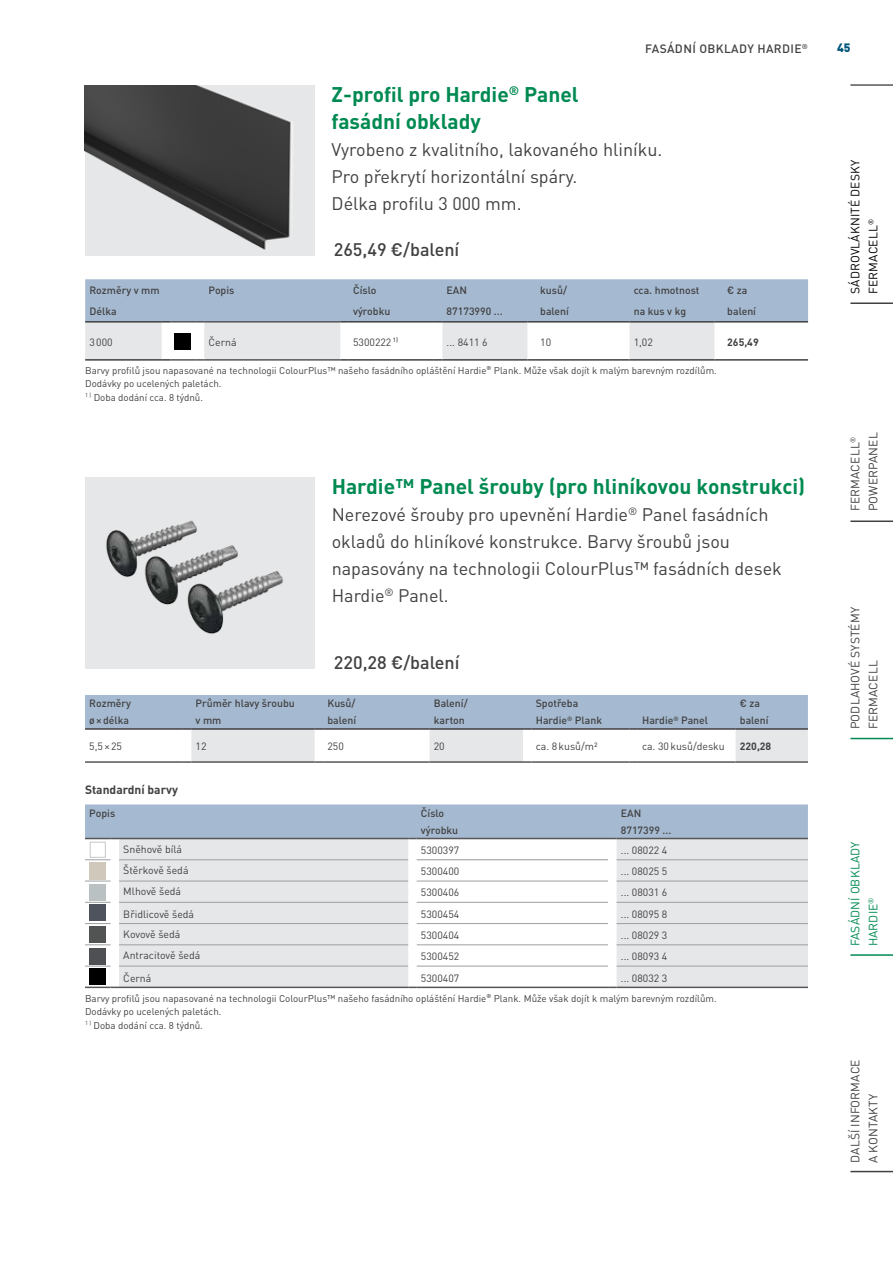
<style>
.page{position:relative;width:893px;height:1263px;background:#fff}
.page>*{position:absolute;margin:0;border:0;box-sizing:border-box;transform-origin:0 0}
.t1{font:700 21px/27px "DIN Pro";color:#008a52}
.t2{font:18px/27px "DIN Pro";color:#414042}
.t3{font:500 18px "DIN Pro";color:#414042}
.t4{font:12px/18px "DIN Pro";letter-spacing:.01em;color:#414042}
.t5{font:12px/18px "DIN Pro";letter-spacing:.01em;color:#000}
.t6{font:500 12px "DIN Pro";letter-spacing:.03em;color:#414042}
.t7{font:12px/18px "DIN Pro";letter-spacing:.01em;color:#008a52}
.t8{font:700 12px "DIN Pro";color:#414042}
.t9{font:900 12px "DIN Pro";color:#015579}
.t10{font:10.5px "DIN Pro";color:#414042}
.t11{font:500 10.5px "DIN Pro";color:#414042}
.t12{font:700 10.5px "DIN Pro";color:#414042}
.t13{font:9.75px/13.5px "DIN Pro";color:#414042}
</style>
<div class="page">
<hr style="left:850px;top:84px;width:43px;height:2px;background:#565659">
<hr style="left:850px;top:302px;width:43px;height:2px;background:#414042">
<hr style="left:850px;top:520px;width:43px;height:2px;background:#414042">
<hr style="left:850px;top:738px;width:43px;height:1px;background:#008a52">
<hr style="left:850px;top:1171px;width:43px;height:1px;background:#414042">
<hr style="left:850px;top:954px;width:43px;height:2px;background:#008a52">
<img style="left:85px;top:478px;width:230px;height:191px">
<svg style="left:119px;top:839px;width:689px;height:147px;fill:#e6e7e8"></svg>
<svg style="left:85px;top:859px;width:26px;height:1px"></svg>
<hr style="left:119px;top:859px;width:289px;height:1px;background:#9d9fa2">
<hr style="left:417px;top:881px;width:191px;height:1px;background:#9d9fa2">
<hr style="left:617px;top:881px;width:191px;height:1px;background:#9d9fa2">
<hr style="left:617px;top:923px;width:191px;height:1px;background:#9d9fa2">
<hr style="left:417px;top:944px;width:191px;height:1px;background:#9d9fa2">
<hr style="left:617px;top:944px;width:191px;height:1px;background:#9d9fa2">
<hr style="left:617px;top:859px;width:191px;height:1px;background:#9d9fa2">
<svg style="left:85px;top:881px;width:26px;height:1px"></svg>
<hr style="left:119px;top:881px;width:289px;height:1px;background:#9d9fa2">
<svg style="left:85px;top:902px;width:26px;height:1px"></svg>
<hr style="left:119px;top:902px;width:289px;height:1px;background:#9d9fa2">
<svg style="left:85px;top:923px;width:26px;height:1px"></svg>
<hr style="left:119px;top:923px;width:289px;height:1px;background:#9d9fa2">
<hr style="left:417px;top:923px;width:191px;height:1px;background:#9d9fa2">
<svg style="left:85px;top:944px;width:26px;height:1px"></svg>
<hr style="left:119px;top:944px;width:289px;height:1px;background:#9d9fa2">
<hr style="left:417px;top:859px;width:191px;height:1px;background:#939598">
<hr style="left:417px;top:902px;width:191px;height:1px;background:#9d9fa2">
<hr style="left:617px;top:902px;width:191px;height:1px;background:#9d9fa2">
<svg style="left:85px;top:804px;width:723px;height:35px;background:#a4b8cd"></svg>
<hr style="left:617px;top:838px;width:191px;height:1px;background:#565659">
<svg style="left:85px;top:966px;width:26px;height:1px"></svg>
<hr style="left:119px;top:966px;width:289px;height:1px;background:#9d9fa2">
<hr style="left:417px;top:966px;width:191px;height:1px;background:#9d9fa2">
<hr style="left:617px;top:966px;width:191px;height:1px;background:#9d9fa2">
<hr style="left:85px;top:986px;width:26px;height:2px;background:#565659">
<svg style="left:111px;top:986px;width:8px;height:2px"></svg>
<hr style="left:119px;top:986px;width:289px;height:2px;background:#565659">
<svg style="left:408px;top:986px;width:9px;height:2px"></svg>
<hr style="left:417px;top:986px;width:191px;height:2px;background:#565659">
<svg style="left:608px;top:986px;width:9px;height:2px"></svg>
<hr style="left:617px;top:986px;width:191px;height:2px;background:#565659">
<div style="left:90px;top:842px;width:16px;height:16px;border:1px solid #c7c8ca"></div>
<div style="left:89px;top:904px;width:16px;height:16px;background:#4e535e"></div>
<img style="left:89px;top:927px;width:16px;height:16px">
<div style="left:89px;top:948px;width:16px;height:16px;background:#4e5053"></div>
<img style="left:89px;top:968px;width:16px;height:16px">
<svg style="left:85px;top:695px;width:723px;height:68px"></svg>
<hr style="left:638px;top:761px;width:98px;height:2px;background:#565659">
<hr style="left:736px;top:761px;width:72px;height:2px;background:#565659">
<div style="left:85px;top:86px;width:230px;height:170px;background:#e6e7e8"></div>
<img style="left:85px;top:86px;width:208px;height:164px">
<svg style="left:85px;top:279px;width:723px;height:82px"></svg>
<hr style="left:204px;top:359px;width:136px;height:2px;background:#565659">
<img style="left:174px;top:333px;width:17px;height:17px">
<p class="t6" style="left:645px;top:40px;width:164px">Fasádní obklady Hardie<sup>®</sup></p>
<p class="t9" style="left:837px;top:39px;width:15px">45</p>
<h1 class="t1" style="left:332px;top:80px;width:249px">Z-profil pro Hardie<sup>®</sup> Panel fasádní obklady</h1>
<h2 class="t2" style="left:332px;top:135px;width:329px">Vyrobeno z kvalitního, lakovaného hliníku.<br>Pro překrytí horizontální spáry.<br>Délka profilu 3 000 mm.</h2>
<h2 class="t3" style="left:334px;top:237px;width:127px">265,49 €/balení</h2>
<p class="t11" style="left:89px;top:283px;width:72px">Rozměry v mm</p>
<p class="t11" style="left:208px;top:283px;width:27px">Popis</p>
<p class="t11" style="left:353px;top:283px;width:25px">Číslo</p>
<p class="t11" style="left:447px;top:283px;width:22px">EAN</p>
<p class="t11" style="left:540px;top:283px;width:28px">kusů/</p>
<p class="t11" style="left:634px;top:283px;width:67px">cca. hmotnost</p>
<p class="t11" style="left:727px;top:283px;width:22px">€ za</p>
<p class="t11" style="left:89px;top:304px;width:29px">Délka</p>
<p class="t11" style="left:353px;top:304px;width:39px">výrobku</p>
<p class="t11" style="left:447px;top:304px;width:58px">87173990 ...</p>
<p class="t11" style="left:540px;top:304px;width:30px">balení</p>
<p class="t11" style="left:634px;top:304px;width:54px">na kus v kg</p>
<p class="t11" style="left:727px;top:304px;width:30px">balení</p>
<p class="t10" style="left:89px;top:335px;width:25px">3000</p>
<p class="t10" style="left:208px;top:335px;width:30px">Černá</p>
<p class="t10" style="left:353px;top:335px;width:47px">5300222 <sup>1)</sup></p>
<p class="t10" style="left:447px;top:335px;width:43px">... 8411 6</p>
<p class="t10" style="left:540px;top:335px;width:12px">10</p>
<p class="t10" style="left:634px;top:335px;width:21px">1,02</p>
<p class="t12" style="left:727px;top:335px;width:33px">265,49</p>
<p class="t13" style="left:85px;top:363px;width:631px">Barvy profilů jsou napasované na technologii ColourPlus™ našeho fasádního opláštění Hardie<sup>®</sup> Plank. Může však dojít k malým barevným rozdílům.<br>Dodávky po ucelených paletách.<br><sup>1</sup> <sup>)</sup> Doba dodání cca. 8 týdnů.</p>
<h1 class="t1" style="left:332px;top:472px;width:475px">Hardie™ Panel šrouby (pro hliníkovou konstrukci)</h1>
<h2 class="t2" style="left:332px;top:500px;width:452px">Nerezové šrouby pro upevnění Hardie<sup>®</sup> Panel fasádních okladů do hliníkové konstrukce. Barvy šroubů jsou napasovány na technologii ColourPlus™ fasádních desek Hardie<sup>®</sup> Panel.</h2>
<h2 class="t3" style="left:334px;top:650px;width:127px">220,28 €/balení</h2>
<p class="t11" style="left:89px;top:696px;width:43px">Rozměry</p>
<p class="t11" style="left:196px;top:696px;width:101px">Průměr hlavy šroubu</p>
<p class="t11" style="left:327px;top:696px;width:30px">Kusů/</p>
<p class="t11" style="left:434px;top:696px;width:35px">Balení/</p>
<p class="t11" style="left:536px;top:696px;width:44px">Spotřeba</p>
<p class="t11" style="left:740px;top:696px;width:22px">€ za</p>
<p class="t11" style="left:89px;top:713px;width:41px">ø×délka</p>
<p class="t11" style="left:196px;top:713px;width:27px">v mm</p>
<p class="t11" style="left:327px;top:713px;width:30px">balení</p>
<p class="t11" style="left:434px;top:713px;width:33px">karton</p>
<p class="t11" style="left:536px;top:713px;width:68px">Hardie<sup>®</sup> Plank</p>
<p class="t11" style="left:642px;top:713px;width:68px">Hardie<sup>®</sup> Panel</p>
<p class="t11" style="left:740px;top:713px;width:30px">balení</p>
<p class="t10" style="left:89px;top:739px;width:34px">5,5×25</p>
<p class="t10" style="left:196px;top:739px;width:12px">12</p>
<p class="t10" style="left:327px;top:739px;width:18px">250</p>
<p class="t10" style="left:434px;top:739px;width:12px">20</p>
<p class="t10" style="left:536px;top:739px;width:63px">ca. 8kusů/m²</p>
<p class="t10" style="left:642px;top:739px;width:84px">ca. 30kusů/desku</p>
<p class="t12" style="left:740px;top:739px;width:33px">220,28</p>
<p class="t8" style="left:85px;top:781px;width:94px">Standardní barvy</p>
<p class="t11" style="left:89px;top:806px;width:27px">Popis</p>
<p class="t11" style="left:421px;top:806px;width:25px">Číslo</p>
<p class="t11" style="left:621px;top:806px;width:22px">EAN</p>
<p class="t11" style="left:421px;top:823px;width:39px">výrobku</p>
<p class="t11" style="left:621px;top:823px;width:52px">8717399 ...</p>
<p class="t10" style="left:123px;top:842px;width:60px">Sněhově bílá</p>
<p class="t10" style="left:421px;top:843px;width:40px">5300397</p>
<p class="t10" style="left:621px;top:843px;width:48px">... 08022 4</p>
<p class="t10" style="left:123px;top:863px;width:67px">Štěrkově šedá</p>
<p class="t10" style="left:421px;top:864px;width:40px">5300400</p>
<p class="t10" style="left:621px;top:864px;width:48px">... 08025 5</p>
<p class="t10" style="left:123px;top:884px;width:59px">Mlhově šedá</p>
<p class="t10" style="left:421px;top:885px;width:40px">5300406</p>
<p class="t10" style="left:621px;top:885px;width:48px">... 08031 6</p>
<p class="t10" style="left:123px;top:907px;width:72px">Břidlicově šedá</p>
<p class="t10" style="left:421px;top:907px;width:40px">5300454</p>
<p class="t10" style="left:621px;top:907px;width:48px">... 08095 8</p>
<p class="t10" style="left:123px;top:927px;width:59px">Kovově šedá</p>
<p class="t10" style="left:421px;top:928px;width:40px">5300404</p>
<p class="t10" style="left:621px;top:928px;width:48px">... 08029 3</p>
<p class="t10" style="left:123px;top:948px;width:79px">Antracitově šedá</p>
<p class="t10" style="left:421px;top:949px;width:40px">5300452</p>
<p class="t10" style="left:621px;top:949px;width:48px">... 08093 4</p>
<p class="t10" style="left:123px;top:970px;width:30px">Černá</p>
<p class="t10" style="left:421px;top:970px;width:40px">5300407</p>
<p class="t10" style="left:621px;top:970px;width:48px">... 08032 3</p>
<p class="t13" style="left:85px;top:991px;width:631px">Barvy profilů jsou napasované na technologii ColourPlus™ našeho fasádního opláštění Hardie<sup>®</sup> Plank. Může však dojít k malým barevným rozdílům.<br>Dodávky po ucelených paletách.<br><sup>1</sup> <sup>)</sup> Doba dodání cca. 8 týdnů.</p>
<p class="t5" style="left:846px;top:294px;width:135px;rotate:-90deg">sádrovláknité desky fermacell<sup>®</sup></p>
<p class="t4" style="left:846px;top:511px;width:80px;rotate:-90deg">fermacell<sup>®<br></sup>Powerpanel</p>
<p class="t4" style="left:846px;top:729px;width:123px;rotate:-90deg">Podlahové systémy fermacell</p>
<p class="t7" style="left:846px;top:946px;width:106px;rotate:-90deg">Fasádní obklady<br>Hardie<sup>®</sup></p>
<p class="t4" style="left:846px;top:1163px;width:105px;rotate:-90deg">Další informace a kontakty</p>
</div>
